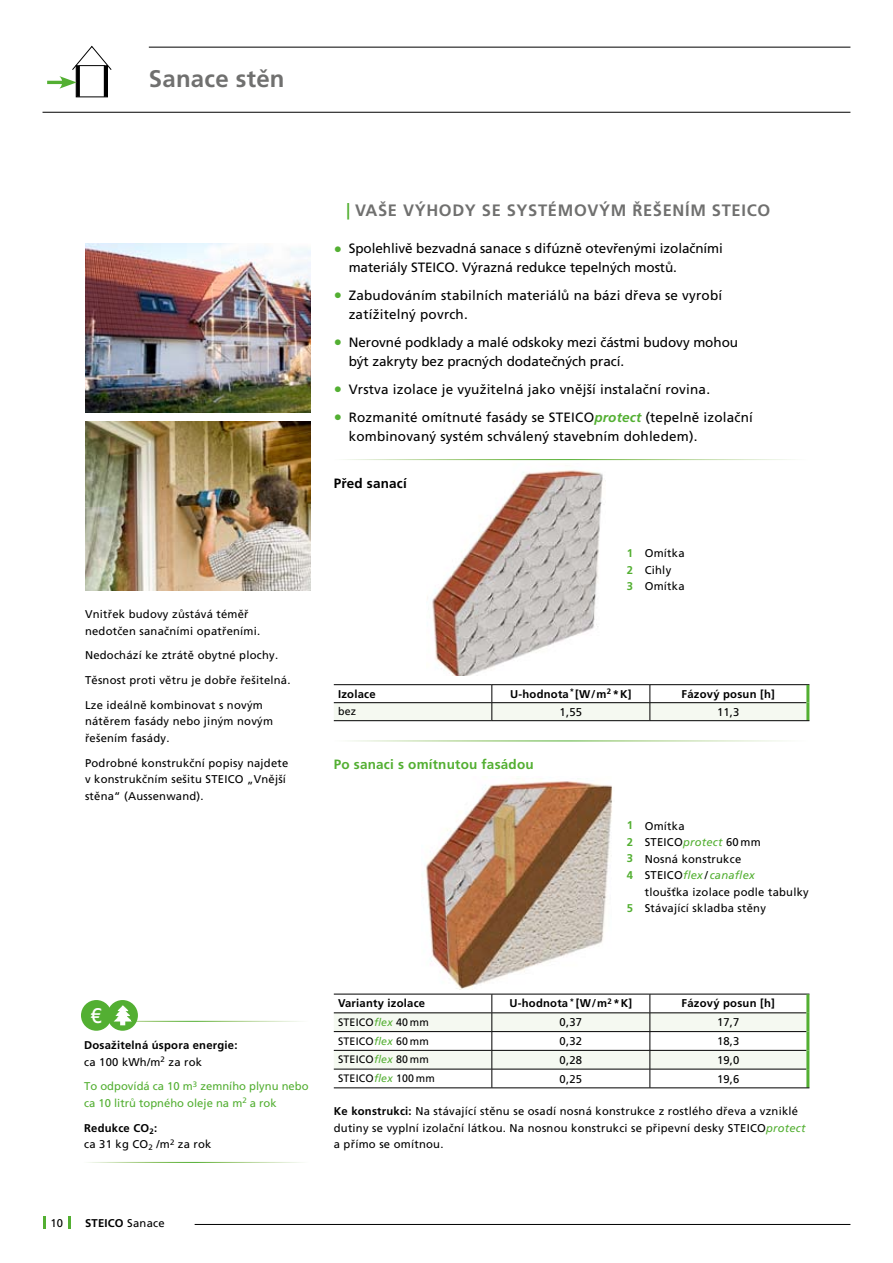
<style>
.page{position:relative;width:893px;height:1263px;background:#fff}
.page>*{position:absolute;margin:0;border:0;box-sizing:border-box;transform-origin:0 0}
.t1{font:700 24px "Frutiger CE";letter-spacing:.01em;color:#70706f}
.t2{font:21.15px "Frutiger";color:#fff}
.t3{font:700 16.5px "Frutiger CE";letter-spacing:.04em;color:#70706f}
.t4{font:13.5px/18.8px "Frutiger CE";letter-spacing:.015em;color:#000}
.t5{font:13.5px/18.8px "Frutiger CE";letter-spacing:-.005em;color:#000}
.t6{font:700 13.5px "Frutiger CE";letter-spacing:.015em;color:#53af32}
.t7{font:700 13.5px "Frutiger CE";letter-spacing:.015em;color:#000}
.t8{font:11.25px/16.5px "Frutiger CE";letter-spacing:.02em;color:#000}
.t9{font:700 11.25px/16.5px "Frutiger CE";letter-spacing:.02em;color:#000}
.t10{font:11.25px/16.5px "Frutiger CE";color:#53af32}
.t11{font:700 11.25px/16.5px "Frutiger CE";color:#53af32;text-align:justify}
.t12{font:10.8px "Frutiger CE";letter-spacing:.02em;color:#000}
.s1{color:#53af32}
.s2{font-size:16.5px;color:#53af32}
.s3{font-family:"Frutiger";font-weight:700;font-style:italic;color:#53af32}
.s4{font-style:italic;color:#53af32}
.s5{font-weight:400}
.s6{font-weight:700}
.s7{font-family:"Frutiger";font-style:italic;color:#53af32}
</style>
<div class="page">
<hr style="left:195px;top:1224px;width:655px;height:1px;background:#000">
<svg style="left:43px;top:1216px;width:2px;height:13px"></svg>
<svg style="left:68px;top:1216px;width:3px;height:13px"></svg>
<hr style="left:149px;top:47px;width:701px;height:1px;background:#000">
<hr style="left:43px;top:112px;width:807px;height:1px;background:#000">
<img style="left:424px;top:781px;width:189px;height:208px">
<hr style="left:650px;top:684px;width:159px;height:1px;background:#000">
<hr style="left:806px;top:685px;width:3px;height:18px;background:#53af32">
<hr style="left:806px;top:703px;width:3px;height:17px;background:#53af32">
<hr style="left:334px;top:684px;width:158px;height:1px;background:#000">
<hr style="left:492px;top:684px;width:158px;height:1px;background:#000">
<svg style="left:334px;top:685px;width:474px;height:35px"></svg>
<hr style="left:334px;top:720px;width:158px;height:1px;background:#000">
<hr style="left:492px;top:720px;width:158px;height:1px;background:#000">
<hr style="left:650px;top:720px;width:159px;height:1px;background:#000">
<img style="left:427px;top:470px;width:176px;height:205px">
<hr style="left:806px;top:994px;width:3px;height:19px;background:#53af32">
<hr style="left:806px;top:1013px;width:3px;height:18px;background:#53af32">
<hr style="left:806px;top:1031px;width:3px;height:19px;background:#53af32">
<hr style="left:806px;top:1050px;width:3px;height:19px;background:#53af32">
<hr style="left:806px;top:1069px;width:3px;height:19px;background:#53af32">
<svg style="left:334px;top:994px;width:474px;height:93px"></svg>
<hr style="left:334px;top:1087px;width:158px;height:1px;background:#000">
<hr style="left:492px;top:1087px;width:158px;height:1px;background:#000">
<hr style="left:650px;top:1087px;width:159px;height:1px;background:#000">
<img style="left:85px;top:244px;width:225px;height:168px">
<img style="left:85px;top:422px;width:225px;height:169px">
<svg style="left:76px;top:89px;width:4px;height:8px"></svg>
<hr style="left:104px;top:66px;width:3px;height:31px;background:#000">
<hr style="left:47px;top:81px;width:19px;height:3px;background:#53af32">
<svg style="left:59px;top:45px;width:53px;height:44px"></svg>
<div style="left:81px;top:1000px;width:31px;height:31px;background:#53af32;border-radius:50%"></div>
<div style="left:107px;top:1000px;width:31px;height:31px;background:#53af32;border-radius:50%"></div>
<img style="left:112px;top:1005px;width:21px;height:22px">
<h1 class="t1" style="left:149px;top:65px;width:137px">Sanace stěn</h1>
<h3 class="t3" style="left:347px;top:200px;width:425px"><span class="s1">|</span> VAŠE VÝHODY SE SYSTÉMOVÝM ŘEŠENÍM STEICO</h3>
<p class="t5" style="left:349px;top:239px;width:376px;text-indent:-15px"><span class="s2">•</span> Spolehlivě bezvadná sanace s difúzně otevřenými izolačními materiály STEICO. Výrazná redukce tepelných mostů.</p>
<p class="t4" style="left:349px;top:286px;width:375px;text-indent:-15px"><span class="s2">•</span> Zabudováním stabilních materiálů na bázi dřeva se vyrobí zatížitelný povrch.</p>
<p class="t5" style="left:349px;top:333px;width:391px;text-indent:-15px"><span class="s2">•</span> Nerovné podklady a malé odskoky mezi částmi budovy mohou být zakryty bez pracných dodatečných prací.</p>
<p class="t4" style="left:334px;top:380px;width:378px"><span class="s2">•</span> Vrstva izolace je využitelná jako vnější instalační rovina.</p>
<p class="t4" style="left:349px;top:408px;width:406px;text-indent:-15px"><span class="s2">•</span> Rozmanité omítnuté fasády se STEICO<span class="s3">protect</span> (tepelně izolační kombinovaný systém schválený stavebním dohledem).</p>
<p class="t7" style="left:334px;top:475px;width:75px">Před sanací</p>
<p class="t11" style="left:627px;top:545px;width:8px">1<br>2<br>3</p>
<p class="t8" style="left:645px;top:545px;width:41px">Omítka<br>Cihly<br>Omítka</p>
<p class="t8" style="left:85px;top:606px;width:177px">Vnitřek budovy zůstává téměř nedotčen sanačními opatřeními.</p>
<p class="t8" style="left:85px;top:647px;width:195px">Nedochází ke ztrátě obytné plochy.</p>
<p class="t8" style="left:85px;top:672px;width:207px">Těsnost proti větru je dobře řešitelná.</p>
<p class="t8" style="left:85px;top:697px;width:190px">Lze ideálně kombinovat s novým nátěrem fasády nebo jiným novým řešením fasády.</p>
<p class="t8" style="left:85px;top:754px;width:205px">Podrobné konstrukční popisy najdete v konstrukčním sešitu STEICO „Vnější stěna“ (Aussenwand).</p>
<p class="t6" style="left:334px;top:756px;width:201px">Po sanaci s omítnutou fasádou</p>
<p class="t9" style="left:338px;top:685px;width:39px">Izolace</p>
<p class="t9" style="left:510px;top:685px;width:123px">U-hodnota<sup>*</sup>[W/m<sup>2</sup> * K]</p>
<p class="t9" style="left:682px;top:685px;width:95px">Fázový posun [h]</p>
<p class="t12" style="left:338px;top:705px;width:20px">bez</p>
<p class="t8" style="left:560px;top:703px;width:24px">1,55</p>
<p class="t8" style="left:717px;top:703px;width:24px">11,3</p>
<p class="t11" style="left:627px;top:817px;width:8px">1<br>2<br>3<br>4</p>
<p class="t11" style="left:627px;top:900px;width:8px">5</p>
<p class="t8" style="left:645px;top:817px;width:166px">Omítka<br>STEICO<span class="s4">protect</span> 60 mm<br>Nosná konstrukce<br>STEICO<span class="s4">flex</span> / <span class="s4">canaflex<br></span>tloušťka izolace podle tabulky<br>Stávající skladba stěny</p>
<h2 class="t2" style="left:90px;top:1003px;width:13px">€</h2>
<p class="t9" style="left:84px;top:1037px;width:155px">Dosažitelná úspora energie: <span class="s5">ca 100 kWh/m</span><sup>2</sup> <span class="s5">za rok</span></p>
<p class="t10" style="left:84px;top:1078px;width:226px">To odpovídá ca 10 m<sup>3</sup> zemního plynu nebo ca 10 litrů topného oleje na m<sup>2</sup> a rok</p>
<p class="t8" style="left:84px;top:1119px;width:129px"><span class="s6">Redukce CO</span><sub>2</sub><span class="s6">:<br></span>ca 31 kg CO<sub>2</sub> /m<sup>2</sup> za rok</p>
<p class="t9" style="left:338px;top:995px;width:89px">Varianty izolace</p>
<p class="t9" style="left:509px;top:995px;width:124px">U-hodnota <sup>*</sup> [W/m<sup>2</sup> * K]</p>
<p class="t9" style="left:682px;top:995px;width:95px">Fázový posun [h]</p>
<p class="t12" style="left:338px;top:1016px;width:92px">STEICO<span class="s4">flex</span> 40 mm</p>
<p class="t8" style="left:560px;top:1014px;width:24px">0,37</p>
<p class="t8" style="left:717px;top:1014px;width:24px">17,7</p>
<p class="t12" style="left:338px;top:1035px;width:92px">STEICO<span class="s4">flex</span> 60 mm</p>
<p class="t8" style="left:560px;top:1033px;width:24px">0,32</p>
<p class="t8" style="left:717px;top:1033px;width:24px">18,3</p>
<p class="t12" style="left:338px;top:1053px;width:92px">STEICO<span class="s4">flex</span> 80 mm</p>
<p class="t8" style="left:560px;top:1051px;width:24px">0,28</p>
<p class="t8" style="left:717px;top:1051px;width:24px">19,0</p>
<p class="t12" style="left:338px;top:1072px;width:98px">STEICO<span class="s4">flex</span> 100 mm</p>
<p class="t8" style="left:560px;top:1070px;width:24px">0,25</p>
<p class="t8" style="left:717px;top:1070px;width:24px">19,6</p>
<p class="t8" style="left:334px;top:1103px;width:473px"><span class="s6">Ke konstrukci:</span> Na stávající stěnu se osadí nosná konstrukce z rostlého dřeva a vzniklé dutiny se vyplní izolační látkou. Na nosnou konstrukci se připevní desky STEICO<span class="s7">protect </span>a přímo se omítnou.</p>
<p class="t8" style="left:51px;top:1214px;width:14px">10</p>
<p class="t9" style="left:85px;top:1214px;width:81px">STEICO <span class="s5">Sanace</span></p>
</div>
